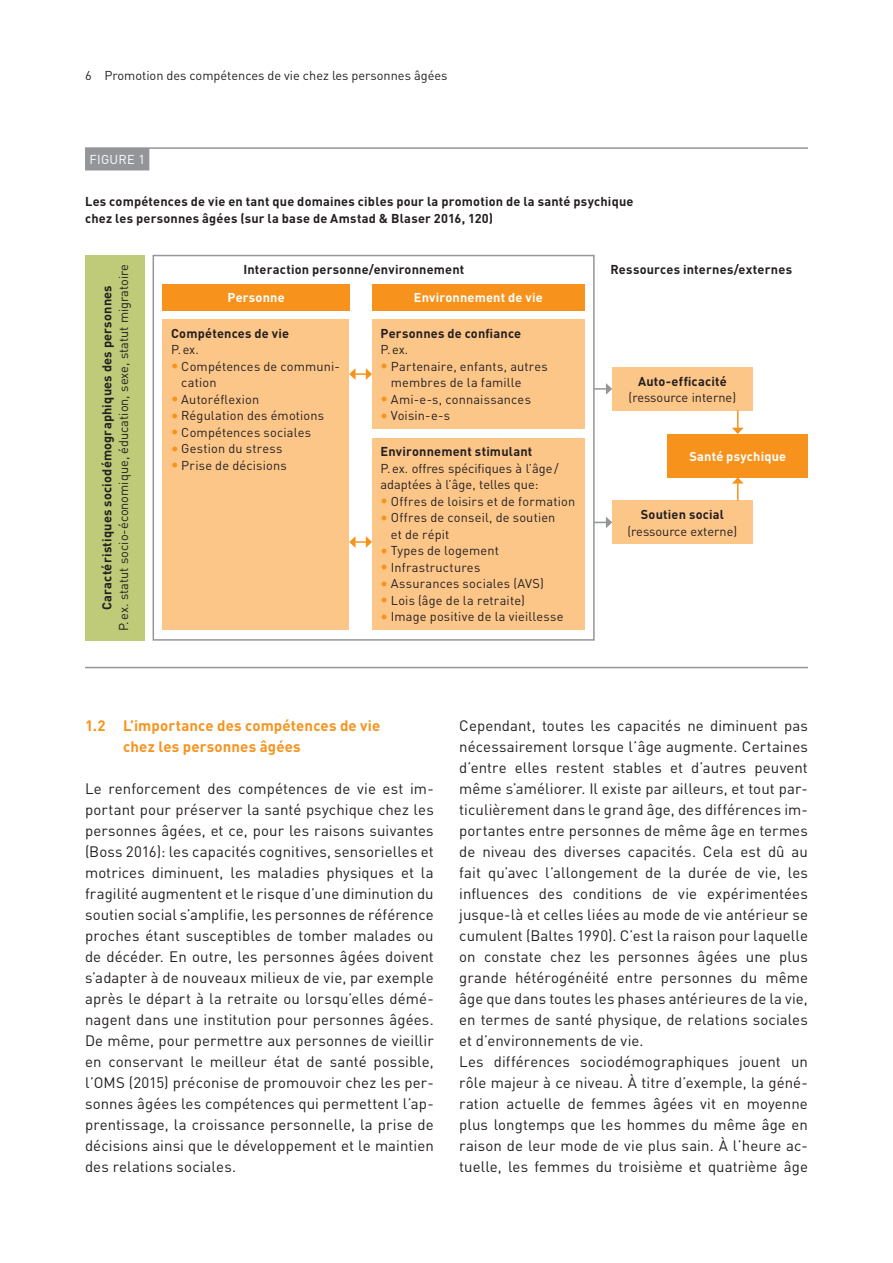
<style>
.page{position:relative;width:893px;height:1263px;background:#fff}
.page>*{position:absolute;margin:0;border:0;box-sizing:border-box;transform-origin:0 0}
.t1{font:15px/21px "DINOT";letter-spacing:.005em;color:#231f20;text-align:justify}
.t2{font:700 15px/21px "DINOT";letter-spacing:.01em;color:#f7931d}
.t3{font:12.75px/16.5px "DINOT";letter-spacing:.01em;color:#231f20}
.t4{font:700 12.75px/16.5px "DINOT";letter-spacing:.015em;color:#231f20}
.t5{font:700 12.75px "DINOT";letter-spacing:.015em;color:#fff}
.t6{font:12.75px "DINOT";letter-spacing:.02em;color:#fff}
.s1{font-weight:700;font-size:15px;color:#f7931d}
</style>
<div class="page">
<hr style="left:85px;top:147px;width:723px;height:2px;background:#939598">
<div style="left:85px;top:148px;width:64px;height:22px;background:#939598"></div>
<hr style="left:85px;top:667px;width:723px;height:1px;background:#939598">
<div style="left:153px;top:255px;width:442px;height:386px;border:2px solid #939598"></div>
<div style="left:85px;top:255px;width:60px;height:386px;background:#bfcb79"></div>
<div style="left:163px;top:284px;width:187px;height:27px;background:#f7931d"></div>
<div style="left:163px;top:319px;width:186px;height:311px;background:#fdc689"></div>
<div style="left:372px;top:284px;width:213px;height:27px;background:#f7931d"></div>
<div style="left:372px;top:319px;width:213px;height:110px;background:#fdc689"></div>
<div style="left:372px;top:438px;width:213px;height:192px;background:#fdc689"></div>
<svg style="left:349px;top:368px;width:23px;height:12px"></svg>
<svg style="left:349px;top:536px;width:23px;height:12px"></svg>
<div style="left:612px;top:367px;width:140px;height:43px;background:#fdc689"></div>
<div style="left:612px;top:501px;width:140px;height:43px;background:#fdc689"></div>
<div style="left:668px;top:434px;width:140px;height:43px;background:#f7931d"></div>
<svg style="left:594px;top:383px;width:18px;height:12px"></svg>
<svg style="left:594px;top:517px;width:18px;height:11px"></svg>
<svg style="left:732px;top:410px;width:12px;height:24px"></svg>
<svg style="left:732px;top:477px;width:12px;height:24px"></svg>
<p class="t3" style="left:85px;top:66px;width:364px">6 Promotion des compétences de vie chez les personnes âgées</p>
<p class="t6" style="left:89px;top:150px;width:57px">FIGURE 1</p>
<p class="t4" style="left:85px;top:193px;width:550px">Les compétences de vie en tant que domaines cibles pour la promotion de la santé psychique chez les personnes âgées (sur la base de Amstad &amp; Blaser 2016, 120)</p>
<p class="t3" style="left:115px;top:631px;width:369px;rotate:-90deg">P.ex. statut socio-économique, éducation, sexe, statut migratoire</p>
<p class="t4" style="left:98px;top:610px;width:327px;rotate:-90deg">Caractéristiques sociodémographiques des personnes</p>
<p class="t4" style="left:243px;top:260px;width:223px">Interaction personne/environnement</p>
<p class="t5" style="left:227px;top:289px;width:59px">Personne</p>
<p class="t4" style="left:171px;top:324px;width:120px">Compétences de vie</p>
<p class="t3" style="left:171px;top:341px;width:29px">P.ex.</p>
<p class="t3" style="left:181px;top:357px;width:160px;text-indent:-10px"><span class="s1">•</span> Compétences de communi&shy;cation</p>
<p class="t3" style="left:171px;top:390px;width:90px"><span class="s1">•</span> Autoréflexion</p>
<p class="t3" style="left:171px;top:407px;width:155px"><span class="s1">•</span> Régulation des émotions</p>
<p class="t3" style="left:171px;top:423px;width:141px"><span class="s1">•</span> Compétences sociales</p>
<p class="t3" style="left:171px;top:440px;width:113px"><span class="s1">•</span> Gestion du stress</p>
<p class="t3" style="left:171px;top:456px;width:117px"><span class="s1">•</span> Prise de décisions</p>
<p class="t5" style="left:414px;top:289px;width:130px">Environnement de vie</p>
<p class="t4" style="left:381px;top:324px;width:142px">Personnes de confiance</p>
<p class="t3" style="left:381px;top:341px;width:29px">P.ex.</p>
<p class="t3" style="left:391px;top:357px;width:159px;text-indent:-10px"><span class="s1">•</span> Partenaire, enfants, autres membres de la famille</p>
<p class="t3" style="left:381px;top:390px;width:152px"><span class="s1">•</span> Ami-e-s, connaissances</p>
<p class="t3" style="left:381px;top:407px;width:71px"><span class="s1">•</span> Voisin-e-s</p>
<p class="t4" style="left:381px;top:443px;width:153px">Environnement stimulant</p>
<p class="t3" style="left:381px;top:459px;width:180px">P.ex. offres spécifiques à l’âge/ adaptées à l’âge, telles que:</p>
<p class="t3" style="left:381px;top:492px;width:196px"><span class="s1">•</span> Offres de loisirs et de formation</p>
<p class="t3" style="left:391px;top:509px;width:166px;text-indent:-10px"><span class="s1">•</span> Offres de conseil, de soutien et de répit</p>
<p class="t3" style="left:381px;top:542px;width:120px"><span class="s1">•</span> Types de logement</p>
<p class="t3" style="left:381px;top:558px;width:101px"><span class="s1">•</span> Infrastructures</p>
<p class="t3" style="left:381px;top:575px;width:165px"><span class="s1">•</span> Assurances sociales (AVS)</p>
<p class="t3" style="left:381px;top:591px;width:146px"><span class="s1">•</span> Lois (âge de la retraite)</p>
<p class="t3" style="left:381px;top:608px;width:184px"><span class="s1">•</span> Image positive de la vieillesse</p>
<p class="t4" style="left:611px;top:260px;width:183px">Ressources internes/externes</p>
<p class="t4" style="left:638px;top:372px;width:90px">Auto-efficacité</p>
<p class="t3" style="left:629px;top:389px;width:109px">(ressource interne)</p>
<p class="t5" style="left:689px;top:447px;width:98px">Santé psychique</p>
<p class="t4" style="left:641px;top:506px;width:85px">Soutien social</p>
<p class="t3" style="left:627px;top:522px;width:111px">(ressource externe)</p>
<p class="t2" style="left:123px;top:714px;width:259px;text-indent:-38px">1.2 L’importance des compétences de vie chez les personnes âgées</p>
<p class="t1" style="left:85px;top:777px;width:350px">Le renforcement des compétences de vie est im&shy;portant pour préserver la santé psychique chez les personnes âgées, et ce, pour les raisons suivantes (Boss 2016): les capacités cognitives, sensorielles et motrices diminuent, les maladies physiques et la fragilité augmentent et le risque d’une diminution du soutien social s’amplifie, les personnes de référence proches étant susceptibles de tomber malades ou de décéder. En outre, les personnes âgées doivent s’adapter à de nouveaux milieux de vie, par exemple après le départ à la retraite ou lorsqu’elles démé&shy;nagent dans une institution pour personnes âgées.<br>De même, pour permettre aux personnes de vieillir en conservant le meilleur état de santé possible, l’OMS (2015) préconise de promouvoir chez les per&shy;sonnes âgées les compétences qui permettent l’ap&shy;prentissage, la croissance personnelle, la prise de décisions ainsi que le développement et le maintien des relations sociales.</p>
<p class="t1" style="left:459px;top:714px;width:350px;text-align:left">Cependant, toutes les capacités ne diminuent pas nécessairement lorsque l’âge augmente. Certaines d’entre elles restent stables et d’autres peuvent même s’améliorer. Il existe par ailleurs, et tout par&shy;ticulièrement dans le grand âge, des différences im&shy;portantes entre personnes de même âge en termes de niveau des diverses capacités. Cela est dû au fait qu’avec l’allongement de la durée de vie, les influences des conditions de vie expérimentées jusque-là et celles liées au mode de vie antérieur se cumulent (Baltes 1990). C’est la raison pour laquelle on constate chez les personnes âgées une plus grande hétérogénéité entre personnes du même âge que dans toutes les phases antérieures de la vie, en termes de santé physique, de relations sociales et d’environnements de vie.<br>Les différences sociodémographiques jouent un rôle majeur à ce niveau. À titre d’exemple, la géné&shy;ration actuelle de femmes âgées vit en moyenne plus longtemps que les hommes du même âge en raison de leur mode de vie plus sain. À l’heure ac&shy;tuelle, les femmes du troisième et quatrième âge</p>
</div>
